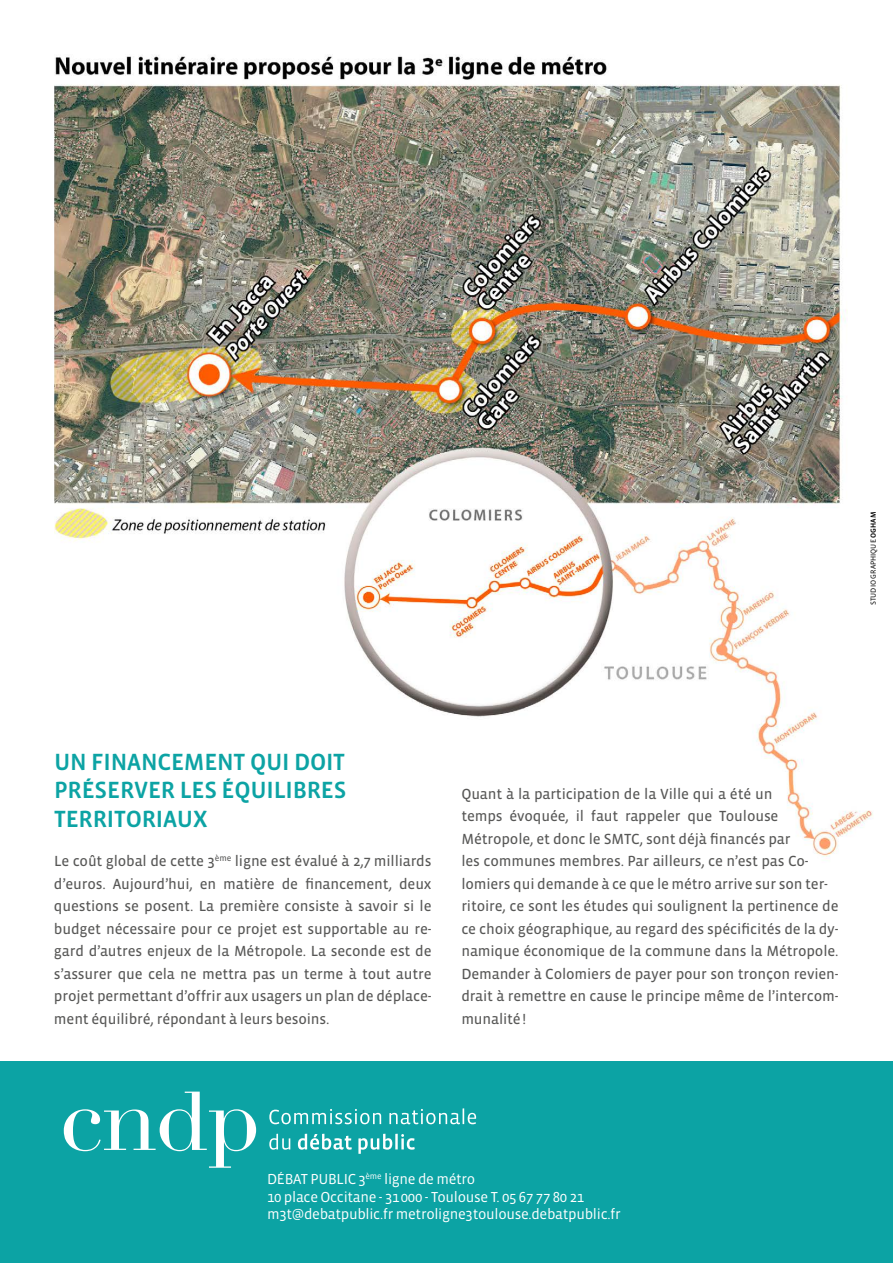
<style>
.page{position:relative;width:893px;height:1263px;background:#fff}
.page>*{position:absolute;margin:0;border:0;box-sizing:border-box;transform-origin:0 0}
.t1{font:500 24px/28.5px "Vista Sans OT";letter-spacing:-.01em;color:#0ca3a4;text-align:justify}
.t2{font:15px/22.5px "Vista Sans OT";letter-spacing:-.01em;color:#575756;text-align:justify}
.t3{font:14.85px/17.4px "Vista Sans OT";letter-spacing:-.02em;color:#fff}
.t4{font:7.5px "Vista Sans OT";color:#000}
.s1{font-weight:500}
</style>
<div class="page">
<img style="left:54px;top:55px;width:819px;height:802px">
<div style="left:0;top:1061px;width:893px;height:202px;background:#0ca3a4"></div>
<svg style="left:269px;top:1134px;width:146px;height:20px"></svg>
<svg style="left:269px;top:1108px;width:207px;height:16px"></svg>
<svg style="left:64px;top:1091px;width:192px;height:77px"></svg>
<p class="t4" style="left:870px;top:605px;width:95px;rotate:-90deg">STUDIO GRAPHIQUE <span class="s1">OGHAM</span></p>
<h1 class="t1" style="left:54px;top:748px;width:294px">UN FINANCEMENT QUI DOIT PRÉSERVER LES ÉQUILIBRES TERRITORIAUX</h1>
<p class="t2" style="left:54px;top:850px;width:379px">Le coût global de cette 3<sup>ème</sup> ligne est évalué à 2,7 milliards d’euros. Aujourd’hui, en matière de financement, deux questions se posent. La première consiste à savoir si le budget nécessaire pour ce projet est supportable au re&shy;gard d’autres enjeux de la Métropole. La seconde est de s’assurer que cela ne mettra pas un terme à tout autre projet permettant d’offrir aux usagers un plan de déplace&shy;ment équilibré, répondant à leurs besoins.</p>
<p class="t2" style="left:461px;top:782px;width:379px;text-align:left">Quant à la participation de la Ville qui a été un<br>temps évoquée, il faut rappeler que Toulouse Métropole, et donc le SMTC, sont déjà financés par<br>les communes membres. Par ailleurs, ce n’est pas Co&shy;lomiers qui demande à ce que le métro arrive sur son ter&shy;ritoire, ce sont les études qui soulignent la pertinence de ce choix géographique, au regard des spécificités de la dy&shy;namique économique de la commune dans la Métropole.<br>Demander à Colomiers de payer pour son tronçon revien&shy;drait à remettre en cause le principe même de l’intercom&shy;munalité!</p>
<p class="t3" style="left:267px;top:1171px;width:355px">DÉBAT PUBLIC 3<sup>ème</sup> ligne de métro<br>10 place Occitane - 31000 - Toulouse T. 05 67 77 80 21 m3t@debatpublic.fr metroligne3toulouse.debatpublic.fr</p>
</div>
